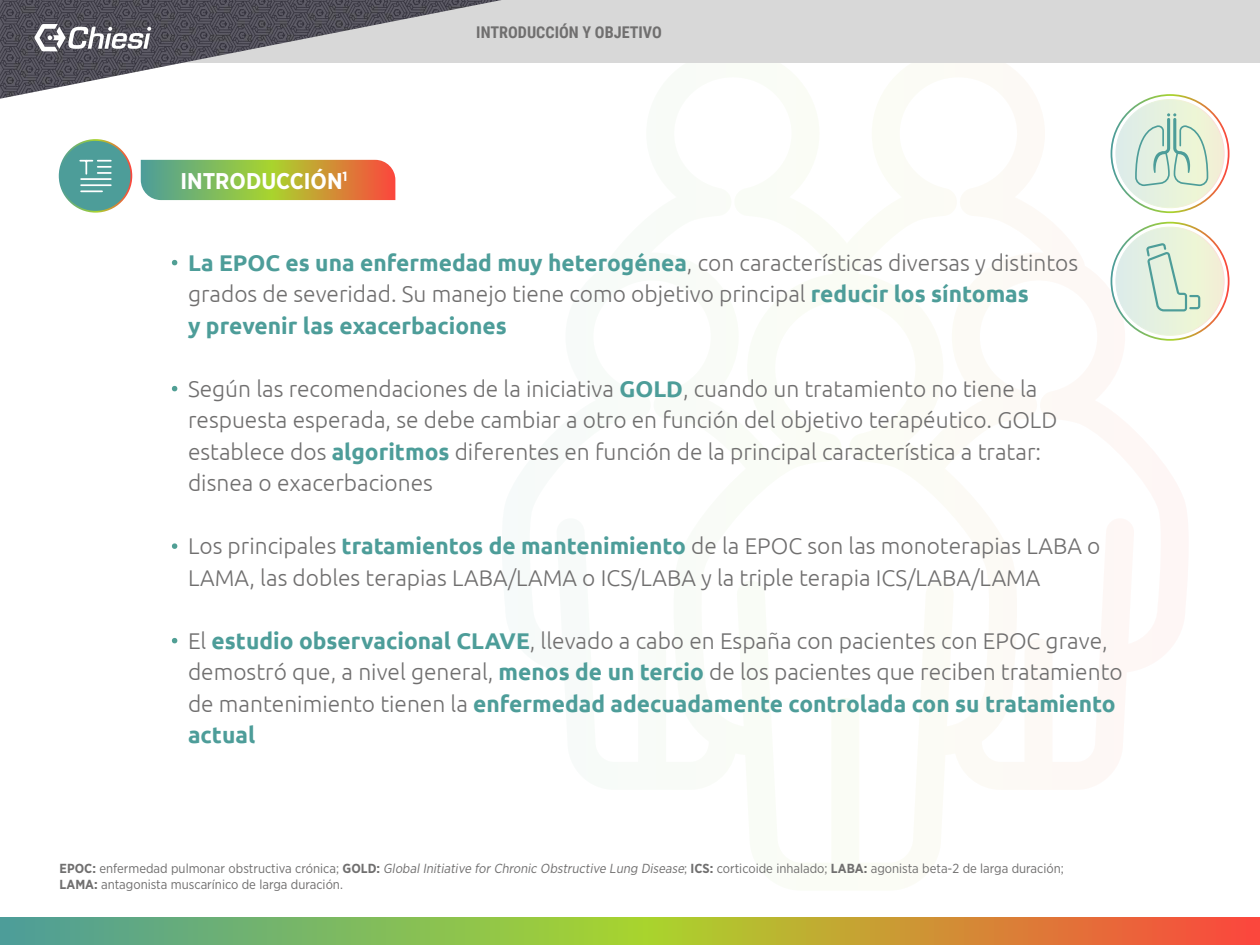
<style>
.page{position:relative;width:1260px;height:945px;background:#fff}
.page>*{position:absolute;margin:0;border:0;box-sizing:border-box;transform-origin:0 0}
.t1{font:300 22.75px/31.5px "Ubuntu";color:#706f6f}
.t2{font:700 22.75px "Gotham Narrow";color:#fff}
.t3{font:700 16.19px "Roboto Condensed";color:#706f6f}
.t4{font:13.12px/15.8px "Gotham Narrow";color:#706f6f}
.s1{color:#fff}
.s2{font-weight:700;color:#4d9d99}
.s3{font-weight:700}
.s4{font-style:italic}
</style>
<div class="page">
<div style="left:0;top:0;width:1260px;height:62px;background:#d8d8d8"></div>
<svg style="left:0;top:917px;width:1260px;height:28px;background:#a5a34d"></svg>
<svg style="left:141px;top:160px;width:254px;height:40px;background:#a6a54f"></svg>
<div style="left:60px;top:140px;width:71px;height:72px;background:#4d9d99;border-radius:50%"></div>
<div style="left:59px;top:139px;width:73px;height:74px;border:2px solid #fff;border-radius:50%"></div>
<svg style="left:80px;top:160px;width:12px;height:14px"></svg>
<svg style="left:98px;top:160px;width:13px;height:14px"></svg>
<hr style="left:81px;top:178px;width:30px;height:2px;background:#fff">
<hr style="left:81px;top:184px;width:30px;height:2px;background:#fff">
<hr style="left:81px;top:190px;width:21px;height:2px;background:#fff">
<img style="left:0;top:0;width:502px;height:99px">
<svg style="left:34px;top:24px;width:117px;height:27px;background:#8e8d93"></svg>
<div style="left:1116px;top:100px;width:108px;height:108px;background:#e7f0dd;border-radius:50%"></div>
<div style="left:1111px;top:94px;width:119px;height:119px;border:2px solid #fff;border-radius:50%"></div>
<svg style="left:1135px;top:113px;width:74px;height:74px"></svg>
<div style="left:1116px;top:227px;width:108px;height:108px;background:#e7f0de;border-radius:50%"></div>
<div style="left:1111px;top:222px;width:119px;height:119px;border:2px solid #fff;border-radius:50%"></div>
<svg style="left:1146px;top:243px;width:54px;height:68px"></svg>
<p class="t2" style="left:181px;top:166px;width:169px">INTRODUCCIÓN<sup>1</sup></p>
<p class="t3" style="left:476px;top:21px;width:187px">INTRODUCCIÓN Y OBJETIVO</p>
<p class="t1" style="left:188px;top:246px;width:892px;text-indent:-17px"><span class="s1">•</span> <span class="s2">La EPOC es una enfermedad muy heterogénea</span>, con características diversas y distintos grados de severidad. Su manejo tiene como objetivo principal <span class="s2">reducir los síntomas<br>y prevenir las exacerbaciones</span></p>
<p class="t1" style="left:188px;top:372px;width:871px;text-indent:-17px"><span class="s1">•</span> Según las recomendaciones de la iniciativa <span class="s2">GOLD</span>, cuando un tratamiento no tiene la respuesta esperada, se debe cambiar a otro en función del objetivo terapéutico. GOLD establece dos <span class="s2">algoritmos</span> diferentes en función de la principal característica a tratar: disnea o exacerbaciones</p>
<p class="t1" style="left:188px;top:530px;width:914px;text-indent:-17px"><span class="s1">•</span> Los principales <span class="s2">tratamientos de mantenimiento</span> de la EPOC son las monoterapias LABA o<br>LAMA, las dobles terapias LABA/LAMA o ICS/LABA y la triple terapia ICS/LABA/LAMA</p>
<p class="t1" style="left:188px;top:624px;width:936px;text-indent:-17px"><span class="s1">•</span> El <span class="s2">estudio observacional CLAVE</span>, llevado a cabo en España con pacientes con EPOC grave, demostró que, a nivel general, <span class="s2">menos de un tercio</span> de los pacientes que reciben tratamiento de mantenimiento tienen la <span class="s2">enfermedad adecuadamente controlada con su tratamiento actual</span></p>
<p class="t4" style="left:60px;top:860px;width:1006px"><span class="s3">EPOC:</span> enfermedad pulmonar obstructiva crónica; <span class="s3">GOLD:</span> <span class="s4">Global Initiative for Chronic Obstructive Lung Disease</span>; <span class="s3">ICS:</span> corticoide inhalado; <span class="s3">LABA:</span> agonista beta-2 de larga duración;<br><span class="s3">LAMA:</span> antagonista muscarínico de larga duración.</p>
</div>
